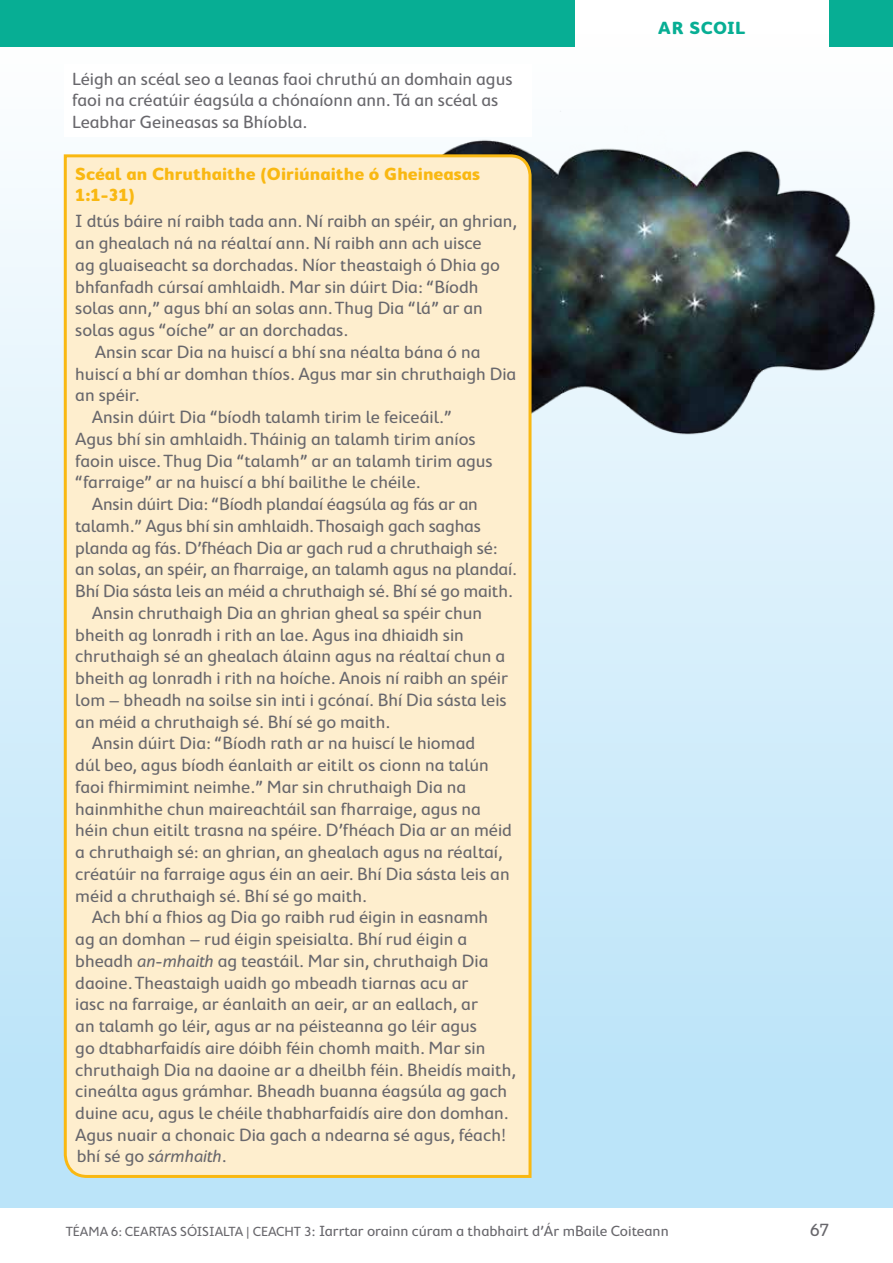
<style>
.page{position:relative;width:893px;height:1263px;background:#fff}
.page>*{position:absolute;margin:0;border:0;box-sizing:border-box;transform-origin:0 0}
.t1{font:18px/21.8px "Cambridge Round";color:#68676c}
.t2{font:700 18px/21.8px "Cambridge Round";color:#f9b812}
.t3{font:italic 18px "Cambridge Round";color:#68676c}
.t4{font:700 18px "Cambridge Round";letter-spacing:.03em;color:#07ae94}
.t5{font:15px "Cambridge Round";color:#68676c}
.s1{font-style:italic}
.s2{font-style:normal}
.s3{font-size:13.5px}
</style>
<div class="page">
<div style="left:0;top:34px;width:893px;height:1174px;background:linear-gradient(to bottom,#fefefe,#b5e1f8)"></div>
<hr style="left:0;top:34px;width:1px;height:1174px;background:#bbe4f9">
<div style="left:0;top:0;width:574px;height:47px;background:#07ae94"></div>
<div style="left:829px;top:0;width:64px;height:47px;background:#07ae94"></div>
<img style="left:309px;top:75px;width:584px;height:423px">
<div style="left:64px;top:64px;width:467px;height:73px;background:#fff"></div>
<div style="left:62px;top:153px;width:471px;height:1026px;background:#feeece"></div>
<p class="t1" style="left:72px;top:67px;width:442px">Léigh an scéal seo a leanas faoi chruthú an domhain agus faoi na créatúir éagsúla a chónaíonn ann. Tá an scéal as<br>Leabhar Geineasas sa Bhíobla.</p>
<p class="t2" style="left:75px;top:162px;width:407px">Scéal an Chruthaithe (Oiriúnaithe ó Gheineasas<br>1:1-31)</p>
<p class="t1" style="left:75px;top:210px;width:443px">I dtús báire ní raibh tada ann. Ní raibh an spéir, an ghrian,</p>
<p class="t1" style="left:75px;top:232px;width:408px">an ghealach ná na réaltaí ann. Ní raibh ann ach uisce</p>
<p class="t1" style="left:75px;top:254px;width:426px">ag gluaiseacht sa dorchadas. Níor theastaigh ó Dhia go</p>
<p class="t1" style="left:75px;top:275px;width:405px">bhfanfadh cúrsaí amhlaidh. Mar sin dúirt Dia: “Bíodh</p>
<p class="t1" style="left:75px;top:297px;width:409px">solas ann,” agus bhí an solas ann. Thug Dia “lá” ar an</p>
<p class="t1" style="left:75px;top:319px;width:274px">solas agus “oíche” ar an dorchadas.</p>
<p class="t1" style="left:95px;top:341px;width:387px">Ansin scar Dia na huiscí a bhí sna néalta bána ó na</p>
<p class="t1" style="left:75px;top:362px;width:443px">huiscí a bhí ar domhan thíos. Agus mar sin chruthaigh Dia</p>
<p class="t1" style="left:75px;top:384px;width:65px">an spéir.</p>
<p class="t1" style="left:92px;top:406px;width:361px">Ansin dúirt Dia “bíodh talamh tirim le feiceáil.”</p>
<p class="t1" style="left:75px;top:428px;width:402px">Agus bhí sin amhlaidh. Tháinig an talamh tirim aníos</p>
<p class="t1" style="left:75px;top:449px;width:419px">faoin uisce. Thug Dia “talamh” ar an talamh tirim agus</p>
<p class="t1" style="left:75px;top:471px;width:347px">“farraige” ar na huiscí a bhí bailithe le chéile.</p>
<p class="t1" style="left:92px;top:493px;width:388px">Ansin dúirt Dia: “Bíodh plandaí éagsúla ag fás ar an</p>
<p class="t1" style="left:75px;top:515px;width:407px">talamh.” Agus bhí sin amhlaidh. Thosaigh gach saghas</p>
<p class="t1" style="left:75px;top:536px;width:424px">planda ag fás. D’fhéach Dia ar gach rud a chruthaigh sé:</p>
<p class="t1" style="left:75px;top:558px;width:443px">an solas, an spéir, an fharraige, an talamh agus na plandaí.</p>
<p class="t1" style="left:75px;top:580px;width:439px">Bhí Dia sásta leis an méid a chruthaigh sé. Bhí sé go maith.</p>
<p class="t1" style="left:92px;top:602px;width:392px">Ansin chruthaigh Dia an ghrian gheal sa spéir chun</p>
<p class="t1" style="left:75px;top:623px;width:390px">bheith ag lonradh i rith an lae. Agus ina dhiaidh sin</p>
<p class="t1" style="left:75px;top:645px;width:431px">chruthaigh sé an ghealach álainn agus na réaltaí chun a</p>
<p class="t1" style="left:75px;top:667px;width:434px">bheith ag lonradh i rith na hoíche. Anois ní raibh an spéir</p>
<p class="t1" style="left:75px;top:689px;width:433px">lom – bheadh na soilse sin inti i gcónaí. Bhí Dia sásta leis</p>
<p class="t1" style="left:75px;top:710px;width:316px">an méid a chruthaigh sé. Bhí sé go maith.</p>
<p class="t1" style="left:92px;top:732px;width:385px">Ansin dúirt Dia: “Bíodh rath ar na huiscí le hiomad</p>
<p class="t1" style="left:75px;top:754px;width:415px">dúl beo, agus bíodh éanlaith ar eitilt os cionn na talún</p>
<p class="t1" style="left:75px;top:776px;width:392px">faoi fhirmimint neimhe.” Mar sin chruthaigh Dia na</p>
<p class="t1" style="left:75px;top:797px;width:407px">hainmhithe chun maireachtáil san fharraige, agus na</p>
<p class="t1" style="left:75px;top:819px;width:438px">héin chun eitilt trasna na spéire. D’fhéach Dia ar an méid</p>
<p class="t1" style="left:75px;top:841px;width:429px">a chruthaigh sé: an ghrian, an ghealach agus na réaltaí,</p>
<p class="t1" style="left:75px;top:863px;width:436px">créatúir na farraige agus éin an aeir. Bhí Dia sásta leis an</p>
<p class="t1" style="left:75px;top:884px;width:293px">méid a chruthaigh sé. Bhí sé go maith.</p>
<p class="t1" style="left:92px;top:906px;width:398px">Ach bhí a fhios ag Dia go raibh rud éigin in easnamh</p>
<p class="t1" style="left:75px;top:928px;width:393px">ag an domhan – rud éigin speisialta. Bhí rud éigin a</p>
<p class="t1" style="left:75px;top:950px;width:415px">bheadh <span class="s1">an-mhaith</span> ag teastáil. Mar sin, chruthaigh Dia</p>
<p class="t1" style="left:75px;top:971px;width:395px">daoine. Theastaigh uaidh go mbeadh tiarnas acu ar</p>
<p class="t1" style="left:75px;top:993px;width:404px">iasc na farraige, ar éanlaith an aeir, ar an eallach, ar</p>
<p class="t1" style="left:75px;top:1015px;width:403px">an talamh go léir, agus ar na péisteanna go léir agus</p>
<p class="t1" style="left:75px;top:1036px;width:412px">go dtabharfaidís aire dóibh féin chomh maith. Mar sin</p>
<p class="t1" style="left:75px;top:1058px;width:442px">chruthaigh Dia na daoine ar a dheilbh féin. Bheidís maith,</p>
<p class="t1" style="left:75px;top:1080px;width:434px">cineálta agus grámhar. Bheadh buanna éagsúla ag gach</p>
<p class="t1" style="left:75px;top:1102px;width:435px">duine acu, agus le chéile thabharfaidís aire don domhan.</p>
<p class="t1" style="left:75px;top:1123px;width:432px">Agus nuair a chonaic Dia gach a ndearna sé agus, féach!</p>
<p class="t3" style="left:77px;top:1146px;width:151px"><span class="s2">bhí sé go</span> sármhaith<span class="s2">.</span></p>
<p class="t4" style="left:658px;top:17px;width:89px">AR SCOIL</p>
<p class="t5" style="left:66px;top:1222px;width:604px"><span class="s3">TÉAMA 6: CEARTAS SÓISIALTA | CEACHT 3</span>: Iarrtar orainn cúram a thabhairt d’Ár mBaile Coiteann</p>
<p class="t1" style="left:810px;top:1219px;width:21px">67</p>
</div>
